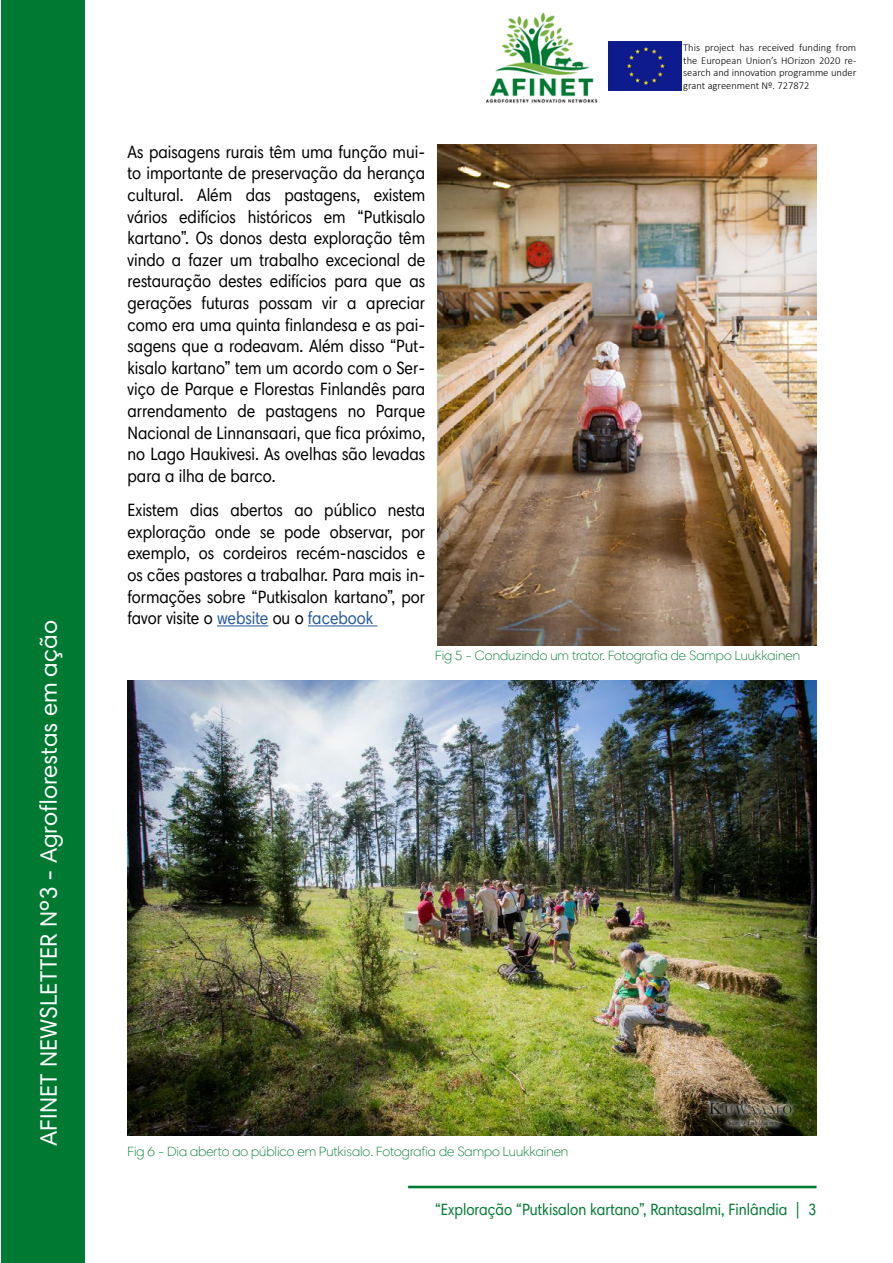
<style>
.page{position:relative;width:893px;height:1263px;background:#fff}
.page>*{position:absolute;margin:0;border:0;box-sizing:border-box;transform-origin:0 0}
.t1{font:24px "Harmonia Sans Pro Cyr";color:#fff}
.t2{font:condensed 18px/21.6px "Harmonia Sans Pro Cyr";color:#000;text-align:justify}
.t3{font:condensed 16.5px "Harmonia Sans Pro Cyr";color:#007a33}
.t4{font:300 13.5px "Harmonia Sans Pro Cyr";color:#007a33}
.t5{font:300 10.5px/12.6px "Calibri";color:#000;text-align:justify}
.s1{color:#275b9b}
</style>
<div class="page">
<div style="left:1px;top:0;width:83px;height:1263px;background:#007a33"></div>
<hr style="left:408px;top:1186px;width:408px;height:2px;background:#007a33">
<img style="left:486px;top:13px;width:112px;height:91px">
<div style="left:608px;top:42px;width:73px;height:48px;background:#0e1b8d"></div>
<hr style="left:217px;top:625px;width:51px;height:1px;background:#275b9b">
<hr style="left:308px;top:625px;width:70px;height:1px;background:#275b9b">
<img style="left:438px;top:145px;width:378px;height:500px">
<img style="left:128px;top:680px;width:688px;height:455px">
<h1 class="t1" style="left:34px;top:1146px;width:527px;rotate:-90deg">AFINET NEWSLETTER Nº3 - Agroforestas em ação</h1>
<p class="t5" style="left:683px;top:41px;width:175px">This project has received funding from the European Union’s HOrizon 2020 re&shy;search and innovation programme under grant agreenment Nº. 727872</p>
<p class="t2" style="left:128px;top:141px;width:299px">As paisagens rurais têm uma função mui&shy;to importante de preservação da herança cultural. Além das pastagens, existem vários edifícios históricos em “Putkisalo kartano”. Os donos desta exploração têm vindo a fazer um trabalho excecional de restauração destes edifícios para que as gerações futuras possam vir a apreciar como era uma quinta finlandesa e as pai&shy;sagens que a rodeavam. Além disso “Put&shy;kisalo kartano” tem um acordo com o Ser&shy;viço de Parque e Florestas Finlandês para arrendamento de pastagens no Parque Nacional de Linnansaari, que fica próximo, no Lago Haukivesi. As ovelhas são levadas para a ilha de barco.</p>
<p class="t2" style="left:128px;top:499px;width:299px">Existem dias abertos ao público nesta exploração onde se pode observar, por exemplo, os cordeiros recém-nascidos e os cães pastores a trabalhar. Para mais in&shy;formações sobre “Putkisalon kartano”, por favor visite o <span class="s1">website</span> ou o <span class="s1">facebook</span></p>
<p class="t4" style="left:435px;top:648px;width:366px">Fig 5 - Conduzindo um trator. Fotografia de Sampo Luukkainen</p>
<p class="t4" style="left:128px;top:1143px;width:442px">Fig 6 - Dia aberto ao público em Putkisalo. Fotografia de Sampo Luukkainen</p>
<p class="t3" style="left:435px;top:1199px;width:383px">“Exploração “Putkisalon kartano”, Rantasalmi, Finlândia | 3</p>
</div>
